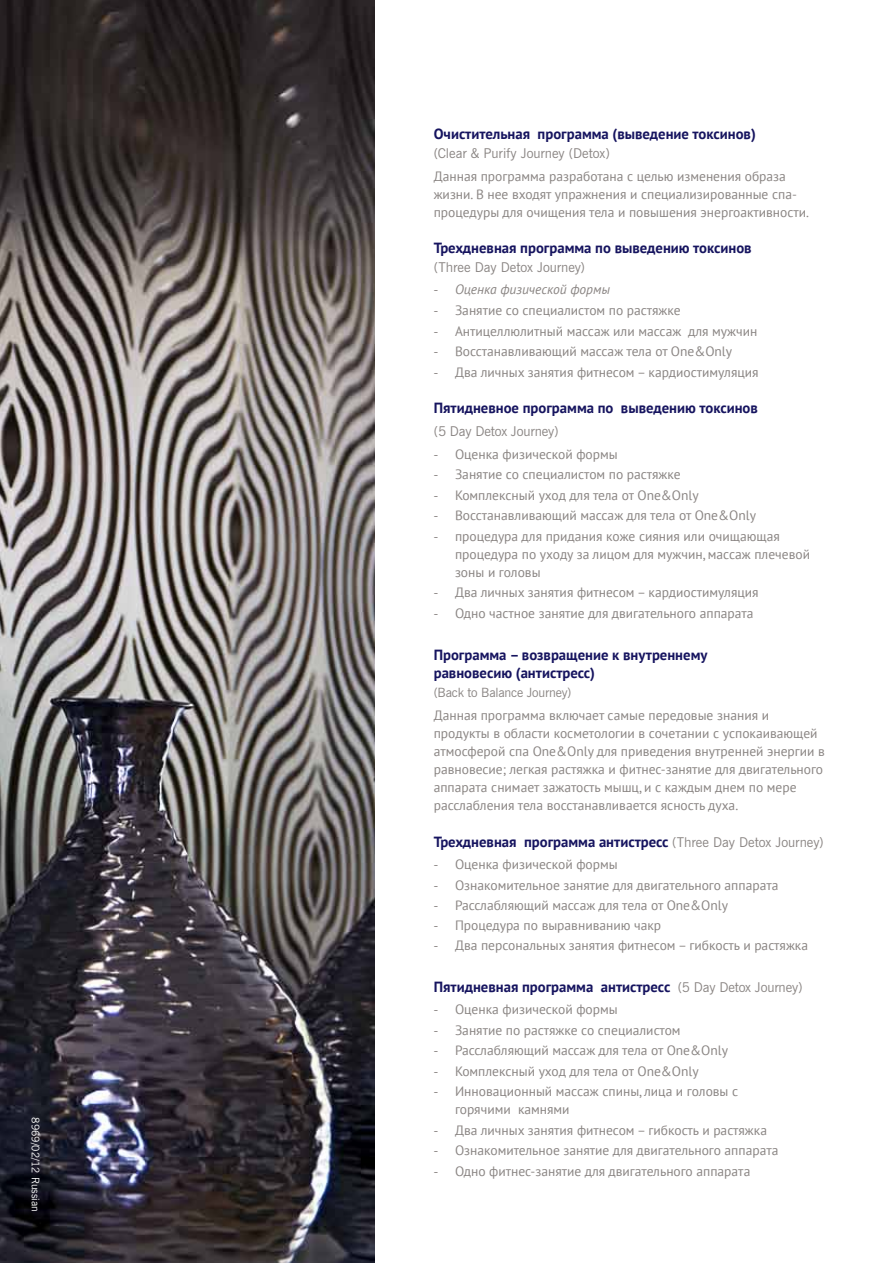
<style>
.page{position:relative;width:893px;height:1263px;background:#fff}
.page>*{position:absolute;margin:0;border:0;box-sizing:border-box;transform-origin:0 0}
.t1{font:700 14.7px/18px "PT Sans";color:#16145f}
.t2{font:13.5px/18px "PT Sans";color:#8a8583}
.t3{font:13.5px "News Gothic BT";letter-spacing:-.005em;color:#8a8583}
.t4{font:italic 13.5px "PT Sans";color:#8a8583}
.t5{font:12.75px "News Gothic BT";letter-spacing:-.01em;color:#8a8583}
.t6{font:10.5px "News Gothic BT";color:#fff}
.s1{font-family:"News Gothic BT";font-style:normal}
.s2{font-family:"News Gothic BT"}
.s3{font-family:"News Gothic BT";font-weight:400;font-size:13.5px;color:#8a8583}
</style>
<div class="page">
<img style="left:0;top:0;width:374px;height:1263px">
<p class="t6" style="left:42px;top:1117px;width:96px;rotate:90deg">8969/02/12 Russian</p>
<p class="t1" style="left:434px;top:124px;width:324px">Очистительная программа (выведение токсинов)</p>
<p class="t3" style="left:434px;top:145px;width:178px">(Clear &amp; Purify Journey (Detox)</p>
<p class="t2" style="left:434px;top:167px;width:377px">Данная программа разработана с целью изменения образа жизни. В нее входят упражнения и специализированные спа&shy;процедуры для очищения тела и повышения энергоактивности.</p>
<p class="t1" style="left:434px;top:238px;width:319px">Трехдневная программа по выведению токсинов</p>
<p class="t3" style="left:434px;top:259px;width:153px">(Three Day Detox Journey)</p>
<p class="t4" style="left:434px;top:281px;width:178px"><span class="s1">-</span> Оценка физической формы</p>
<p class="t2" style="left:434px;top:301px;width:248px"><span class="s2">-</span> Занятие со специалистом по растяжке</p>
<p class="t2" style="left:434px;top:321px;width:325px"><span class="s2">-</span> Антицеллюлитный массаж или массаж для мужчин</p>
<p class="t2" style="left:434px;top:342px;width:300px"><span class="s2">-</span> Восстанавливающий массаж тела от One&amp;Only</p>
<p class="t2" style="left:434px;top:363px;width:326px"><span class="s2">-</span> Два личных занятия фитнесом – кардиостимуляция</p>
<p class="t1" style="left:434px;top:398px;width:326px">Пятидневное программа по выведению токсинов</p>
<p class="t3" style="left:434px;top:423px;width:126px">(5 Day Detox Journey)</p>
<p class="t2" style="left:434px;top:445px;width:185px"><span class="s2">-</span> Оценка физической формы</p>
<p class="t2" style="left:434px;top:465px;width:248px"><span class="s2">-</span> Занятие со специалистом по растяжке</p>
<p class="t2" style="left:434px;top:486px;width:267px"><span class="s2">-</span> Комплексный уход для тела от One&amp;Only</p>
<p class="t2" style="left:434px;top:506px;width:324px"><span class="s2">-</span> Восстанавливающий массаж для тела от One&amp;Only</p>
<p class="t2" style="left:455px;top:527px;width:357px;text-indent:-21px"><span class="s2">-</span> процедура для придания коже сияния или очищающая процедура по уходу за лицом для мужчин, массаж плечевой зоны и головы</p>
<p class="t2" style="left:434px;top:583px;width:326px"><span class="s2">-</span> Два личных занятия фитнесом – кардиостимуляция</p>
<p class="t2" style="left:434px;top:604px;width:321px"><span class="s2">-</span> Одно частное занятие для двигательного аппарата</p>
<p class="t1" style="left:434px;top:645px;width:275px">Программа – возвращение к внутреннему равновесию (антистресс)</p>
<p class="t5" style="left:434px;top:685px;width:139px">(Back to Balance Journey)</p>
<p class="t2" style="left:434px;top:706px;width:393px">Данная программа включает самые передовые знания и продукты в области косметологии в сочетании с успокаивающей атмосферой спа One&amp;Only для приведения внутренней энергии в равновесие; легкая растяжка и фитнес-занятие для двигательного аппарата снимает зажатость мышц, и с каждым днем по мере расслабления тела восстанавливается ясность духа.</p>
<p class="t1" style="left:434px;top:833px;width:391px">Трехдневная программа антистресс <span class="s3">(Three Day Detox Journey)</span></p>
<p class="t2" style="left:434px;top:855px;width:185px"><span class="s2">-</span> Оценка физической формы</p>
<p class="t2" style="left:434px;top:875px;width:346px"><span class="s2">-</span> Ознакомительное занятие для двигательного аппарата</p>
<p class="t2" style="left:434px;top:896px;width:296px"><span class="s2">-</span> Расслабляющий массаж для тела от One&amp;Only</p>
<p class="t2" style="left:434px;top:916px;width:229px"><span class="s2">-</span> Процедура по выравниванию чакр</p>
<p class="t2" style="left:434px;top:936px;width:376px"><span class="s2">-</span> Два персональных занятия фитнесом – гибкость и растяжка</p>
<p class="t1" style="left:434px;top:977px;width:370px">Пятидневная программа антистресс <span class="s3">(5 Day Detox Journey)</span></p>
<p class="t2" style="left:434px;top:1000px;width:185px"><span class="s2">-</span> Оценка физической формы</p>
<p class="t2" style="left:434px;top:1020px;width:248px"><span class="s2">-</span> Занятие по растяжке со специалистом</p>
<p class="t2" style="left:434px;top:1041px;width:296px"><span class="s2">-</span> Расслабляющий массаж для тела от One&amp;Only</p>
<p class="t2" style="left:434px;top:1061px;width:267px"><span class="s2">-</span> Комплексный уход для тела от One&amp;Only</p>
<p class="t2" style="left:455px;top:1082px;width:285px;text-indent:-21px"><span class="s2">-</span> Инновационный массаж спины, лица и головы с горячими камнями</p>
<p class="t2" style="left:434px;top:1121px;width:335px"><span class="s2">-</span> Два личных занятия фитнесом – гибкость и растяжка</p>
<p class="t2" style="left:434px;top:1141px;width:346px"><span class="s2">-</span> Ознакомительное занятие для двигательного аппарата</p>
<p class="t2" style="left:434px;top:1162px;width:318px"><span class="s2">-</span> Одно фитнес-занятие для двигательного аппарата</p>
</div>
